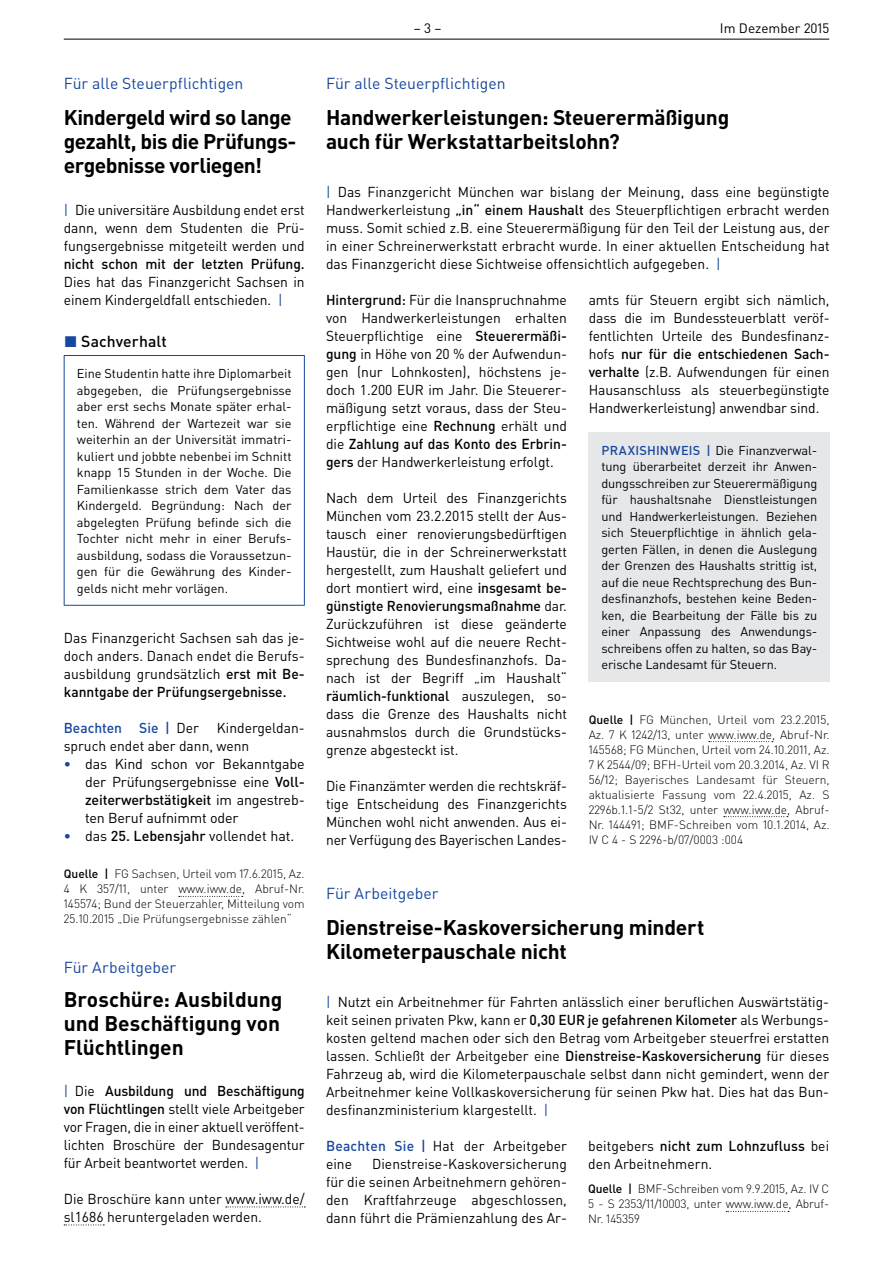
<style>
.page{position:relative;width:893px;height:1263px;background:#fff}
.page>*{position:absolute;margin:0;border:0;box-sizing:border-box;transform-origin:0 0}
.t1{font:700 21px/24px "DIN Pro";letter-spacing:-.01em;color:#000}
.t2{font:15.75px "DIN Pro";color:#17479e}
.t3{font:500 15.75px "DIN Pro";letter-spacing:.005em;color:#000}
.t4{font:14.25px/18px "DIN Pro";letter-spacing:-.005em;color:#000;text-align:justify}
.t5{font:500 14.25px "DIN Pro";letter-spacing:-.005em;color:#000}
.t6{font:500 14.25px "DIN Pro";color:#17479e}
.t7{font:13.5px "DIN Pro";color:#000}
.t8{font:12.75px/16.5px "DIN Pro";letter-spacing:-.01em;color:#000;text-align:justify}
.t9{font:300 12px/15px "DIN Pro";color:#000;text-align:justify}
.s1{color:#17479e}
.s2{font-weight:500}
.s3{font-weight:400;color:#000}
.s4{font-weight:500;color:#17479e}
</style>
<div class="page">
<hr style="left:64px;top:39px;width:765px;height:1px;background:#000">
<svg style="left:709px;top:741px;width:64px;height:1px"></svg>
<svg style="left:724px;top:816px;width:64px;height:1px"></svg>
<div style="left:589px;top:432px;width:241px;height:250px;background:#e6e7e8"></div>
<svg style="left:179px;top:896px;width:64px;height:1px"></svg>
<hr style="left:64px;top:355px;width:241px;height:1px;background:#17479e">
<hr style="left:64px;top:356px;width:1px;height:249px;background:#17479e">
<hr style="left:304px;top:356px;width:1px;height:249px;background:#17479e">
<hr style="left:64px;top:605px;width:241px;height:1px;background:#17479e">
<svg style="left:226px;top:1206px;width:79px;height:1px"></svg>
<svg style="left:64px;top:1224px;width:40px;height:1px"></svg>
<svg style="left:726px;top:1211px;width:63px;height:1px"></svg>
<p class="t2" style="left:64px;top:73px;width:181px">Für alle Steuerpflichtigen</p>
<h1 class="t1" style="left:64px;top:105px;width:234px">Kindergeld wird so lange gezahlt, bis die Prüfungs&shy;ergebnisse vorliegen!</h1>
<p class="t4" style="left:64px;top:201px;width:242px"><span class="s1">|</span> Die universitäre Ausbildung endet erst dann, wenn dem Studenten die Prü&shy;fungsergebnisse mitgeteilt werden und</p>
<p class="t5" style="left:64px;top:254px;width:242px">nicht schon mit der letzten Prüfung.</p>
<p class="t4" style="left:64px;top:273px;width:242px">Dies hat das Finanzgericht Sachsen in einem Kindergeldfall entschieden. <span class="s1">|</span></p>
<p class="t3" style="left:64px;top:331px;width:104px"><span class="s1">◼</span> Sachverhalt</p>
<p class="t8" style="left:77px;top:365px;width:216px">Eine Studentin hatte ihre Diplomarbeit abgegeben, die Prüfungsergebnisse aber erst sechs Monate später erhal&shy;ten. Während der Wartezeit war sie weiterhin an der Universität immatri&shy;kuliert und jobbte nebenbei im Schnitt knapp 15 Stunden in der Woche. Die Familienkasse strich dem Vater das Kindergeld. Begründung: Nach der abgelegten Prüfung befinde sich die Tochter nicht mehr in einer Berufs&shy;ausbildung, sodass die Voraussetzun&shy;gen für die Gewährung des Kinder&shy;gelds nicht mehr vorlägen.</p>
<p class="t4" style="left:64px;top:628px;width:242px">Das Finanzgericht Sachsen sah das je&shy;doch anders. Danach endet die Berufs&shy;ausbildung grundsätzlich <span class="s2">erst mit Be&shy;kanntgabe der Prüfungsergebnisse.</span></p>
<p class="t6" style="left:64px;top:718px;width:137px">Beachten Sie | <span class="s3">Der</span></p>
<p class="t4" style="left:64px;top:718px;width:242px;text-indent:153px">Kindergeldan&shy;spruch endet aber dann, wenn</p>
<p class="t4" style="left:85px;top:754px;width:221px;text-indent:-21px"><span class="s4">•</span> das Kind schon vor Bekanntgabe der Prüfungsergebnisse eine <span class="s2">Voll&shy;zeiterwerbstätigkeit</span> im angestreb&shy;ten Beruf aufnimmt oder</p>
<p class="t4" style="left:64px;top:826px;width:232px"><span class="s4">•</span> das <span class="s2">25. Lebensjahr</span> vollendet hat.</p>
<p class="t9" style="left:64px;top:866px;width:242px"><span class="s2">Quelle |</span> FG Sachsen, Urteil vom 17.6.2015, Az.<br>4 K 357/11, unter www.iww.de, Abruf-Nr.<br>145574; Bund der Steuerzahler, Mitteilung vom 25.10.2015 „Die Prüfungsergebnisse zählen“</p>
<p class="t2" style="left:64px;top:956px;width:114px">Für Arbeitgeber</p>
<h1 class="t1" style="left:64px;top:987px;width:220px;text-align:justify">Broschüre: Ausbildung und Beschäftigung von Flüchtlingen</h1>
<p class="t4" style="left:64px;top:1081px;width:242px"><span class="s1">|</span> Die <span class="s2">Ausbildung und Beschäftigung von Flüchtlingen</span> stellt viele Arbeitgeber vor Fragen, die in einer aktuell veröffent&shy;lichten Broschüre der Bundesagentur für Arbeit beantwortet werden. <span class="s1">|</span></p>
<p class="t4" style="left:64px;top:1189px;width:242px">Die Broschüre kann unter www.iww.de/ sl1686 heruntergeladen werden.</p>
<p class="t7" style="left:414px;top:19px;width:29px">– 3 –</p>
<p class="t7" style="left:720px;top:19px;width:111px">Im Dezember 2015</p>
<p class="t2" style="left:326px;top:73px;width:181px">Für alle Steuerpflichtigen</p>
<h1 class="t1" style="left:326px;top:105px;width:405px">Handwerkerleistungen: Steuerermäßigung auch für Werkstattarbeitslohn?</h1>
<p class="t4" style="left:326px;top:183px;width:505px"><span class="s1">|</span> Das Finanzgericht München war bislang der Meinung, dass eine begünstigte Handwerkerleistung <span class="s2">„in“ einem Haushalt</span> des Steuerpflichtigen erbracht werden muss. Somit schied z.B. eine Steuerermäßigung für den Teil der Leistung aus, der in einer Schreinerwerkstatt erbracht wurde. In einer aktuellen Entscheidung hat das Finanzgericht diese Sichtweise offensichtlich aufgegeben. <span class="s1">|</span></p>
<p class="t4" style="left:326px;top:291px;width:242px"><span class="s2">Hintergrund:</span> Für die Inanspruchnahme von Handwerkerleistungen erhalten Steuerpflichtige eine <span class="s2">Steuerermäßi&shy;gung</span> in Höhe von 20 % der Aufwendun&shy;gen (nur Lohnkosten), höchstens je&shy;doch 1.200 EUR im Jahr. Die Steuerer&shy;mäßigung setzt voraus, dass der Steu&shy;erpflichtige eine <span class="s2">Rechnung</span> erhält und die <span class="s2">Zahlung auf das Konto des Erbrin&shy;gers</span> der Handwerkerleistung erfolgt.</p>
<p class="t4" style="left:326px;top:489px;width:242px">Nach dem Urteil des Finanzgerichts München vom 23.2.2015 stellt der Aus&shy;tausch einer renovierungsbedürftigen Haustür, die in der Schreinerwerkstatt hergestellt, zum Haushalt geliefert und dort montiert wird, eine <span class="s2">insgesamt be&shy;günstigte Renovierungsmaßnahme</span> dar.<br>Zurückzuführen ist diese geänderte Sichtweise wohl auf die neuere Recht&shy;sprechung des Bundesfinanzhofs. Da&shy;nach ist der Begriff „im Haushalt“ <span class="s2">räumlich-funktional</span> auszulegen, so&shy;dass die Grenze des Haushalts nicht ausnahmslos durch die Grundstücks&shy;grenze abgesteckt ist.</p>
<p class="t4" style="left:326px;top:777px;width:242px">Die Finanzämter werden die rechtskräf&shy;tige Entscheidung des Finanzgerichts München wohl nicht anwenden. Aus ei&shy;ner Verfügung des Bayerischen Landes-</p>
<p class="t4" style="left:589px;top:291px;width:242px">amts für Steuern ergibt sich nämlich, dass die im Bundessteuerblatt veröf&shy;fentlichten Urteile des Bundesfinanz&shy;hofs <span class="s2">nur für die entschiedenen Sach&shy;verhalte</span> (z.B. Aufwendungen für einen Hausanschluss als steuerbegünstigte Handwerkerleistung) anwendbar sind.</p>
<p class="t8" style="left:601px;top:441px;width:217px"><span class="s4">PRAXISHINWEIS |</span> Die Finanzverwal&shy;tung überarbeitet derzeit ihr Anwen&shy;dungsschreiben zur Steuerermäßigung für haushaltsnahe Dienstleistungen und Handwerkerleistungen. Beziehen sich Steuerpflichtige in ähnlich gela&shy;gerten Fällen, in denen die Auslegung der Grenzen des Haushalts strittig ist, auf die neue Rechtsprechung des Bun&shy;desfinanzhofs, bestehen keine Beden&shy;ken, die Bearbeitung der Fälle bis zu einer Anpassung des Anwendungs&shy;schreibens offen zu halten, so das Bay&shy;erische Landesamt für Steuern.</p>
<p class="t9" style="left:589px;top:711px;width:242px"><span class="s2">Quelle |</span> FG München, Urteil vom 23.2.2015, Az. 7 K 1242/13, unter www.iww.de, Abruf-Nr.<br>145568; FG München, Urteil vom 24.10.2011, Az.<br>7 K 2544/09; BFH-Urteil vom 20.3.2014, Az. VI R 56/12; Bayerisches Landesamt für Steuern, aktualisierte Fassung vom 22.4.2015, Az. S 2296b.1.1-5/2 St32, unter www.iww.de, Abruf-Nr. 144491; BMF-Schreiben vom 10.1.2014, Az.<br>IV C 4 - S 2296-b/07/0003 :004</p>
<p class="t2" style="left:326px;top:883px;width:114px">Für Arbeitgeber</p>
<h1 class="t1" style="left:326px;top:915px;width:380px">Dienstreise-Kaskoversicherung mindert<br>Kilometerpauschale nicht</h1>
<p class="t4" style="left:326px;top:993px;width:505px"><span class="s1">|</span> Nutzt ein Arbeitnehmer für Fahrten anlässlich einer beruflichen Auswärtstätig&shy;keit seinen privaten Pkw, kann er <span class="s2">0,30 EUR je gefahrenen Kilometer</span> als Werbungs&shy;kosten geltend machen oder sich den Betrag vom Arbeitgeber steuerfrei erstatten lassen. Schließt der Arbeitgeber eine <span class="s2">Dienstreise-Kaskoversicherung</span> für dieses Fahrzeug ab, wird die Kilometerpauschale selbst dann nicht gemindert, wenn der Arbeitnehmer keine Vollkaskoversicherung für seinen Pkw hat. Dies hat das Bun&shy;desfinanzministerium klargestellt. <span class="s1">|</span></p>
<p class="t4" style="left:326px;top:1137px;width:242px"><span class="s4">Beachten Sie |</span> Hat der Arbeitgeber eine</p>
<p class="t4" style="left:588px;top:1137px;width:242px">beitgebers <span class="s2">nicht zum Lohnzufluss</span> bei den Arbeitnehmern.</p>
<p class="t9" style="left:588px;top:1181px;width:242px"><span class="s2">Quelle |</span> BMF-Schreiben vom 9.9.2015, Az. IV C 5 - S 2353/11/10003, unter www.iww.de, Abruf-Nr. 145359</p>
<p class="t4" style="left:326px;top:1155px;width:242px;text-indent:46px">Dienstreise-Kaskoversicherung für die seinen Arbeitnehmern gehören&shy;den Kraftfahrzeuge abgeschlossen, dann führt die Prämienzahlung des Ar-</p>
</div>
